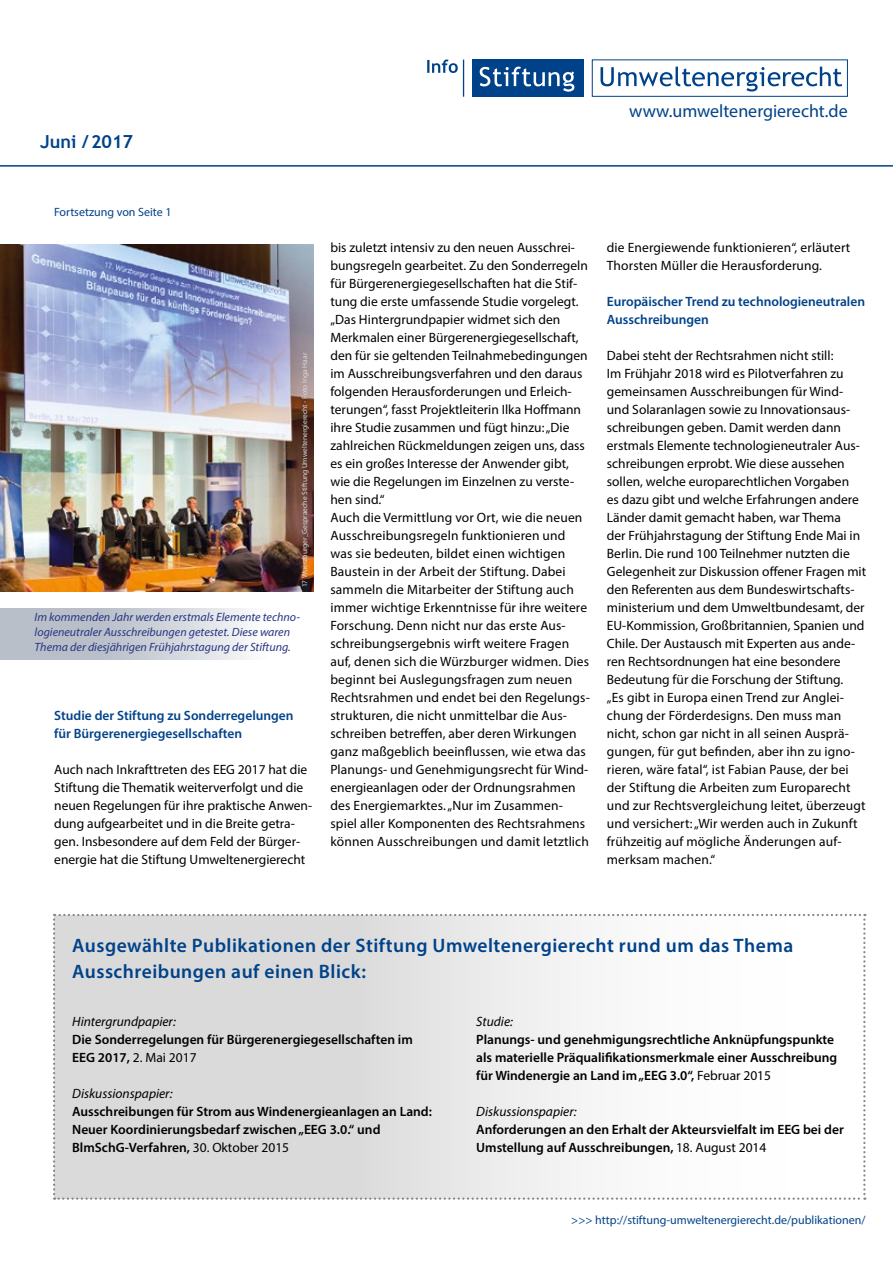
<style>
.page{position:relative;width:893px;height:1263px;background:#fff}
.page>*{position:absolute;margin:0;border:0;box-sizing:border-box;transform-origin:0 0}
.t1{font:600 19.5px/25.5px "Myriad Pro";letter-spacing:.025em;color:#004289}
.t2{font:18px "Myriad Pro";color:#004289}
.t3{font:700 18px "Trebuchet MS";color:#004289}
.t4{font:13.5px/18px "Myriad Pro";color:#000}
.t5{font:600 13.5px/18px "Myriad Pro";color:#000}
.t6{font:600 13.5px/18px "Myriad Pro";color:#004289}
.t7{font:italic 13.5px "Myriad Pro";color:#000}
.t8{font:italic 12px/15px "Myriad Pro";color:#283583}
.t9{font:12px "Myriad Pro";color:#004289}
.t10{font:7.5px "Myriad Pro";color:#dadada}
.s1{font-weight:400}
</style>
<div class="page">
<hr style="left:0;top:165px;width:893px;height:2px;background:#004289">
<div style="left:472px;top:60px;width:111px;height:37px;background:#004289"></div>
<svg style="left:479px;top:67px;width:96px;height:25px"></svg>
<div style="left:592px;top:60px;width:256px;height:37px;border:1px solid #004289"></div>
<svg style="left:600px;top:67px;width:242px;height:25px"></svg>
<svg style="left:427px;top:60px;width:31px;height:13px"></svg>
<hr style="left:463px;top:60px;width:1px;height:37px;background:#004289">
<img style="left:0;top:244px;width:313px;height:347px">
<svg style="left:0;top:608px;width:247px;height:51px;fill:#c0c6cf"></svg>
<svg style="left:53px;top:914px;width:812px;height:286px"></svg>
<h2 class="t3" style="left:40px;top:130px;width:95px">Juni /2017</h2>
<h2 class="t2" style="left:629px;top:100px;width:220px">www.umweltenergierecht.de</h2>
<p class="t9" style="left:54px;top:205px;width:119px">Fortsetzung von Seite 1</p>
<p class="t10" style="left:300px;top:587px;width:236px;rotate:-90deg">17 Wuerzburger_Gespraeche Stiftung Umweltenergierecht - Foto Inga Haar</p>
<p class="t8" style="left:35px;top:610px;width:267px">Im kommenden Jahr werden erstmals Elemente techno&shy;logieneutraler Ausschreibungen getestet. Diese waren<br>Thema der diesjährigen Frühjahrstagung der Stiftung.</p>
<p class="t6" style="left:54px;top:706px;width:241px">Studie der Stiftung zu Sonderregelungen für Bürgerenergiegesellschaften</p>
<p class="t4" style="left:54px;top:760px;width:259px">Auch nach Inkrafttreten des EEG 2017 hat die Stiftung die Thematik weiterverfolgt und die neuen Regelungen für ihre praktische Anwen&shy;dung aufgearbeitet und in die Breite getra&shy;gen. Insbesondere auf dem Feld der Bürger&shy;energie hat die Stiftung Umweltenergierecht</p>
<p class="t4" style="left:330px;top:238px;width:261px">bis zuletzt intensiv zu den neuen Ausschrei&shy;bungsregeln gearbeitet. Zu den Sonderregeln für Bürgerenergiegesellschaften hat die Stif&shy;tung die erste umfassende Studie vorgelegt. „Das Hintergrundpapier widmet sich den Merkmalen einer Bürgerenergiegesellschaft, den für sie geltenden Teilnahmebedingungen im Ausschreibungsverfahren und den daraus folgenden Herausforderungen und Erleich&shy;terungen“, fasst Projektleiterin Ilka Hoffmann ihre Studie zusammen und fügt hinzu: „Die zahlreichen Rückmeldungen zeigen uns, dass es ein großes Interesse der Anwender gibt, wie die Regelungen im Einzelnen zu verste&shy;hen sind.“<br>Auch die Vermittlung vor Ort, wie die neuen Ausschreibungsregeln funktionieren und was sie bedeuten, bildet einen wichtigen Baustein in der Arbeit der Stiftung. Dabei sammeln die Mitarbeiter der Stiftung auch immer wichtige Erkenntnisse für ihre weitere Forschung. Denn nicht nur das erste Aus&shy;schreibungsergebnis wirft weitere Fragen auf, denen sich die Würzburger widmen. Dies beginnt bei Auslegungsfragen zum neuen Rechtsrahmen und endet bei den Regelungs&shy;strukturen, die nicht unmittelbar die Aus&shy;schreiben betreffen, aber deren Wirkungen ganz maßgeblich beeinflussen, wie etwa das Planungs- und Genehmigungsrecht für Wind&shy;energieanlagen oder der Ordnungsrahmen des Energiemarktes. „Nur im Zusammen&shy;spiel aller Komponenten des Rechtsrahmens können Ausschreibungen und damit letztlich</p>
<p class="t4" style="left:607px;top:238px;width:245px">die Energiewende funktionieren“, erläutert<br>Thorsten Müller die Herausforderung.</p>
<p class="t6" style="left:607px;top:292px;width:260px">Europäischer Trend zu technologieneutralen<br>Ausschreibungen</p>
<p class="t4" style="left:607px;top:346px;width:261px">Dabei steht der Rechtsrahmen nicht still:<br>Im Frühjahr 2018 wird es Pilotverfahren zu gemeinsamen Ausschreibungen für Wind&shy;und Solaranlagen sowie zu Innovationsaus&shy;schreibungen geben. Damit werden dann erstmals Elemente technologieneutraler Aus&shy;schreibungen erprobt. Wie diese aussehen sollen, welche europarechtlichen Vorgaben<br>es dazu gibt und welche Erfahrungen andere Länder damit gemacht haben, war Thema<br>der Frühjahrstagung der Stiftung Ende Mai in Berlin. Die rund 100 Teilnehmer nutzten die Gelegenheit zur Diskussion offener Fragen mit den Referenten aus dem Bundeswirtschafts&shy;ministerium und dem Umweltbundesamt, der EU-Kommission, Großbritannien, Spanien und Chile. Der Austausch mit Experten aus ande&shy;ren Rechtsordnungen hat eine besondere Bedeutung für die Forschung der Stiftung.<br>„Es gibt in Europa einen Trend zur Anglei&shy;chung der Förderdesigns. Den muss man nicht, schon gar nicht in all seinen Ausprä&shy;gungen, für gut befinden, aber ihn zu igno&shy;rieren, wäre fatal“, ist Fabian Pause, der bei der Stiftung die Arbeiten zum Europarecht und zur Rechtsvergleichung leitet, überzeugt und versichert: „Wir werden auch in Zukunft frühzeitig auf mögliche Änderungen auf&shy;merksam machen.“</p>
<h1 class="t1" style="left:72px;top:932px;width:722px">Ausgewählte Publikationen der Stiftung Umweltenergierecht rund um das Thema<br>Ausschreibungen auf einen Blick:</h1>
<p class="t7" style="left:72px;top:1013px;width:105px">Hintergrundpapier:</p>
<p class="t5" style="left:72px;top:1030px;width:342px">Die Sonderregelungen für Bürgerenergiegesellschaften im<br>EEG 2017, <span class="s1">2. Mai 2017</span></p>
<p class="t7" style="left:72px;top:1085px;width:102px">Diskussionspapier:</p>
<p class="t5" style="left:72px;top:1102px;width:361px">Ausschreibungen für Strom aus Windenergieanlagen an Land:<br>Neuer Koordinierungsbedarf zwischen „EEG 3.0.“ und<br>BlmSchG-Verfahren, <span class="s1">30. Oktober 2015</span></p>
<p class="t7" style="left:476px;top:1013px;width:38px">Studie:</p>
<p class="t5" style="left:476px;top:1030px;width:363px">Planungs- und genehmigungsrechtliche Anknüpfungspunkte als materielle Präqualifikationsmerkmale einer Ausschreibung für Windenergie an Land im „EEG 3.0“, <span class="s1">Februar 2015</span></p>
<p class="t7" style="left:476px;top:1103px;width:102px">Diskussionspapier:</p>
<p class="t5" style="left:476px;top:1120px;width:369px">Anforderungen an den Erhalt der Akteursvielfalt im EEG bei der<br>Umstellung auf Ausschreibungen, <span class="s1">18. August 2014</span></p>
<p class="t9" style="left:571px;top:1213px;width:296px">&gt;&gt;&gt; http://stiftung-umweltenergierecht.de/publikationen/</p>
</div>
